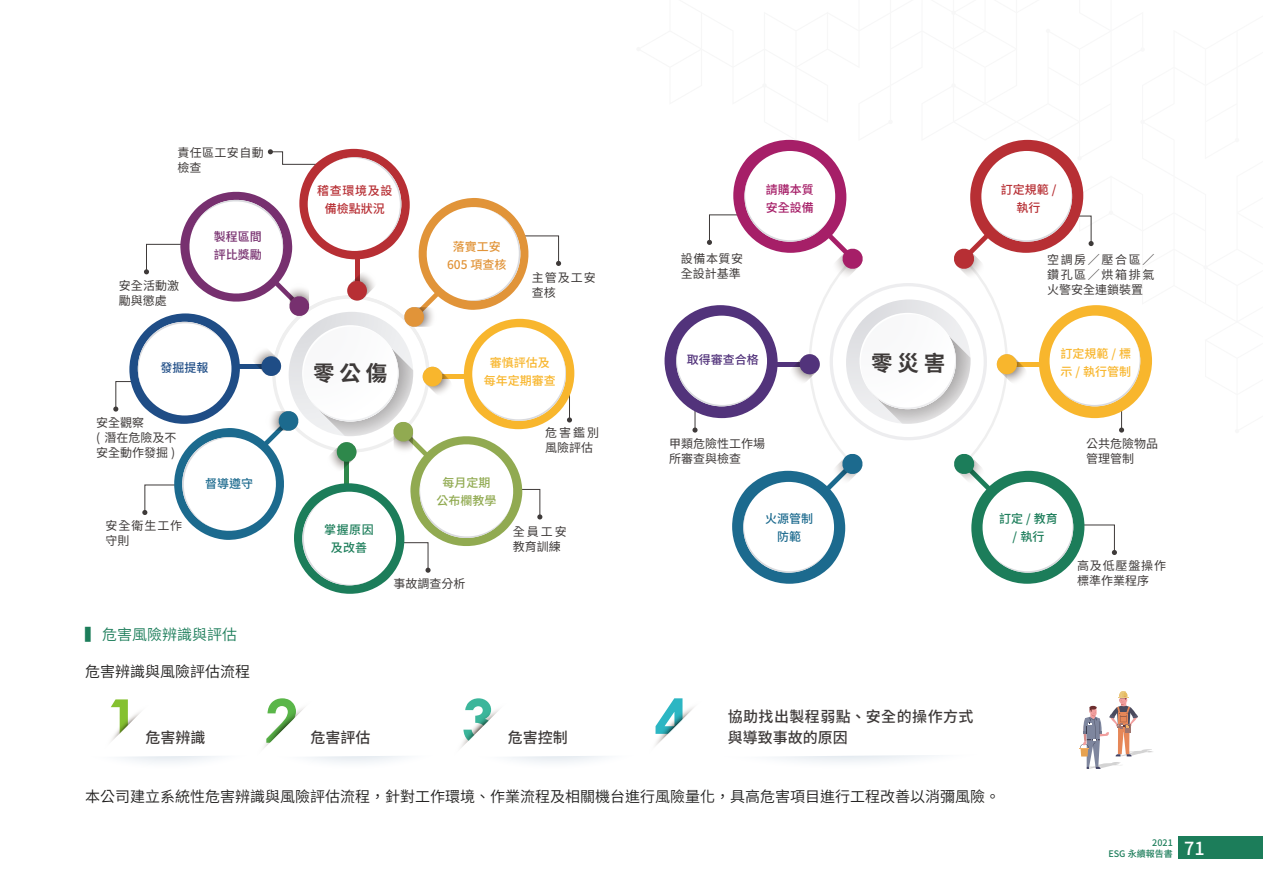
<style>
.page{position:relative;width:1263px;height:893px;background:#fff}
.page>*{position:absolute;margin:0;border:0;box-sizing:border-box;transform-origin:0 0}
.t1{font:700 21.45px "Noto Sans CJ Ktc";color:#3e3a39}
.t2{font:600 15px "Noto Sans CJ Ktc";color:#1f1e1d}
.t3{font:500 15px/21px "Noto Sans CJ Ktc";letter-spacing:.03em;color:#3e3a39}
.t4{font:500 15px "Noto Sans CJ Ktc";color:#3e3a39}
.t5{font:600 15px "Noto Sans CJ Ktc";color:#1c7d5a}
.t6{font:12px/15px "Noto Sans CJ Ktc";color:#3e3a39}
.t7{font:500 12px/18px "Noto Sans CJ Ktc";color:#f8b62d;text-align:center}
.t8{font:12px/15px "Noto Sans CJ Ktc";letter-spacing:.08em;color:#3e3a39}
.t9{font:500 12px/18px "Noto Sans CJ Ktc";color:#1c7d5a;text-align:center}
.t10{font:12px/15px "Noto Sans CJ Ktc";letter-spacing:.07em;color:#3e3a39}
.t11{font:500 12px/18px "Noto Sans CJ Ktc";letter-spacing:.055em;color:#b72f34;text-align:center}
.t12{font:500 12px/18px "Noto Sans CJ Ktc";color:#e19439;text-align:center}
.t13{font:500 12px/18px "Noto Sans CJ Ktc";color:#1c6a8e;text-align:center}
.t14{font:12px/15px "Noto Sans CJ Ktc";letter-spacing:.025em;color:#3e3a39}
.t15{font:500 12px/18px "Noto Sans CJ Ktc";color:#91aa51;text-align:center}
.t16{font:12px/15px "Noto Sans CJ Ktc";letter-spacing:.035em;color:#3e3a39}
.t17{font:12px/15px "Noto Sans CJ Ktc";letter-spacing:.085em;color:#3e3a39}
.t18{font:500 12px/18px "Noto Sans CJ Ktc";color:#77306f}
.t19{font:500 12px/18px "Noto Sans CJ Ktc";color:#a61f68}
.t20{font:500 12px/18px "Noto Sans CJ Ktc";color:#b72f34;text-align:center}
.t21{font:500 12px "Noto Sans CJ Ktc";color:#52337b}
.t22{font:500 12px "Noto Sans CJ Ktc";color:#1f4d86}
.t23{font:500 9px/10.8px "Noto Sans CJ Ktc";color:#1c7d5a}
</style>
<div class="page">
<div style="left:1178px;top:837px;width:85px;height:22px;background:#1c7d5a"></div>
<svg style="left:113px;top:149px;width:461px;height:445px"></svg>
<svg style="left:664px;top:140px;width:488px;height:444px"></svg>
<svg style="left:1080px;top:691px;width:73px;height:78px"></svg>
<svg style="left:111px;top:699px;width:107px;height:64px"></svg>
<svg style="left:263px;top:698px;width:142px;height:65px"></svg>
<svg style="left:461px;top:698px;width:144px;height:65px"></svg>
<svg style="left:655px;top:698px;width:276px;height:65px"></svg>
<p class="t16" style="left:177px;top:145px;width:88px">責任區工安自動檢查</p>
<p class="t6" style="left:119px;top:279px;width:62px">安全活動激勵與懲處</p>
<p class="t18" style="left:214px;top:228px;width:49px">製程區間評比獎勵</p>
<p class="t22" style="left:161px;top:361px;width:49px">發掘提報</p>
<p class="t6" style="left:96px;top:416px;width:82px">安全觀察<br>( 潛在危險及不安全動作發掘 )</p>
<p class="t8" style="left:106px;top:518px;width:78px">安全衛生工作守則</p>
<p class="t13" style="left:205px;top:475px;width:49px">督導遵守</p>
<p class="t5" style="left:85px;top:626px;width:154px">▍ 危害風險辨識與評估</p>
<p class="t2" style="left:85px;top:663px;width:166px">危害辨識與風險評估流程</p>
<p class="t11" style="left:317px;top:182px;width:77px">稽查環境及設備檢點狀況</p>
<h1 class="t1" style="left:313px;top:361px;width:76px">零 公 傷</h1>
<p class="t9" style="left:324px;top:521px;width:51px">掌握原因及改善</p>
<p class="t12" style="left:447px;top:238px;width:61px">落實工安<br>605 項查核</p>
<p class="t6" style="left:532px;top:270px;width:66px">主管及工安查核</p>
<p class="t7" style="left:484px;top:354px;width:73px">審慎評估及每年定期審查</p>
<p class="t15" style="left:436px;top:474px;width:61px">每月定期公布欄教學</p>
<p class="t8" style="left:545px;top:426px;width:55px">危害鑑別風險評估</p>
<p class="t17" style="left:513px;top:524px;width:56px">全員工安教育訓練</p>
<p class="t6" style="left:394px;top:576px;width:73px">事故調查分析</p>
<p class="t4" style="left:145px;top:729px;width:62px">危害辨識</p>
<p class="t4" style="left:310px;top:729px;width:61px">危害評估</p>
<p class="t4" style="left:508px;top:729px;width:61px">危害控制</p>
<p class="t19" style="left:766px;top:181px;width:49px">請購本質安全設備</p>
<p class="t20" style="left:1001px;top:181px;width:57px">訂定規範 /執行</p>
<p class="t14" style="left:681px;top:251px;width:64px">設備本質安全設計基準</p>
<p class="t6" style="left:1047px;top:252px;width:109px;text-align:justify">空調房／壓合區／鑽孔區／烘箱排氣火警安全連鎖裝置</p>
<p class="t21" style="left:687px;top:353px;width:73px">取得審查合格</p>
<h1 class="t1" style="left:871px;top:351px;width:76px">零 災 害</h1>
<p class="t7" style="left:1060px;top:345px;width:72px;text-align:left">訂定規範 / 標示 / 執行管制</p>
<p class="t6" style="left:669px;top:437px;width:97px">甲類危險性工作場所審查與檢查</p>
<p class="t6" style="left:1086px;top:437px;width:73px">公共危險物品管理管制</p>
<p class="t13" style="left:765px;top:510px;width:49px">火源管制防範</p>
<p class="t9" style="left:999px;top:510px;width:60px">訂定 / 教育/ 執行</p>
<p class="t10" style="left:1077px;top:558px;width:91px">高及低壓盤操作標準作業程序</p>
<p class="t3" style="left:728px;top:707px;width:247px">協助找出製程弱點、安全的操作方式與導致事故的原因</p>
<p class="t2" style="left:85px;top:788px;width:916px">本公司建立系統性危害辨識與風險評估流程，針對工作環境、作業流程及相關機台進行風險量化，具高危害項目進行工程改善以消彌風險。</p>
<p class="t23" style="left:1108px;top:837px;width:98px;text-indent:44px">2021<br>ESG 永續報告書 <sup>71</sup></p>
</div>
